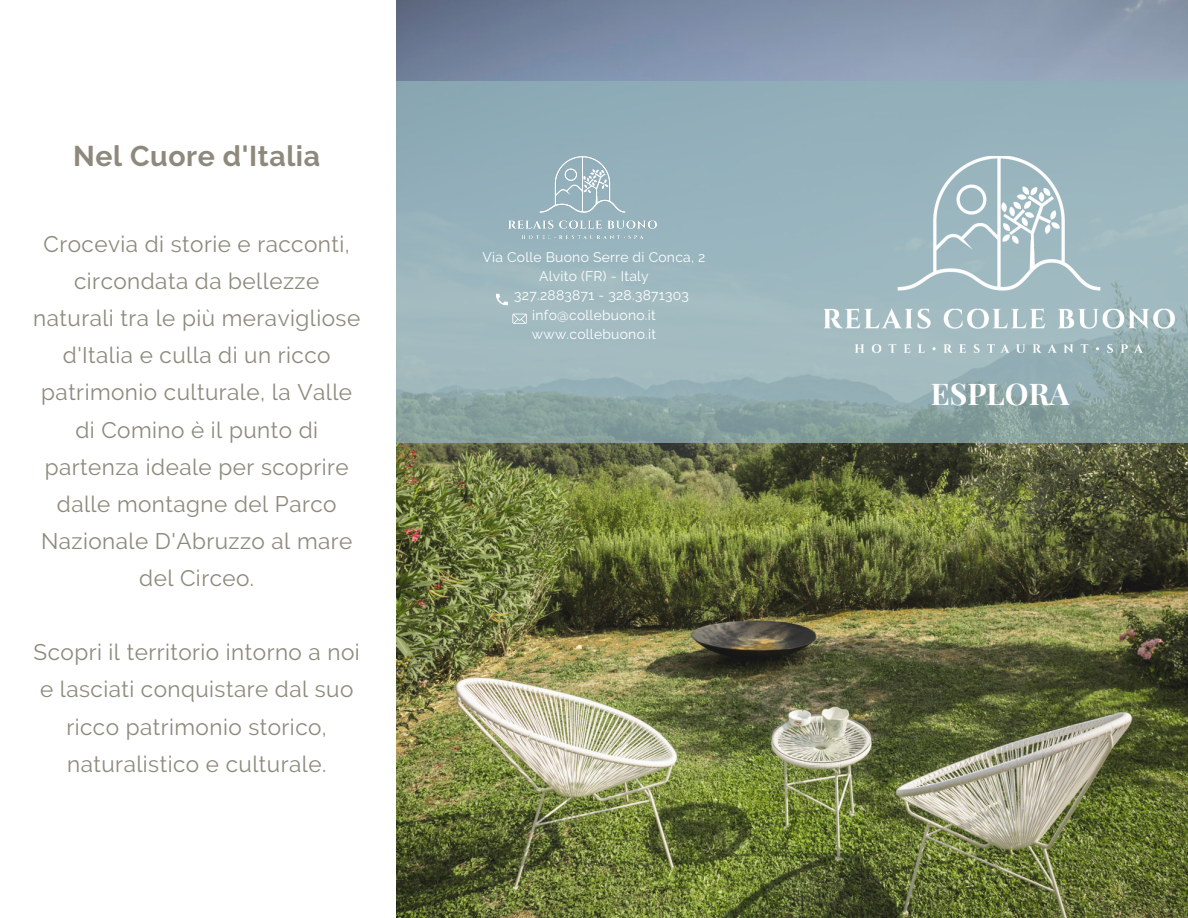
<style>
.page{position:relative;width:1188px;height:918px;background:#fff}
.page>*{position:absolute;margin:0;border:0;box-sizing:border-box;transform-origin:0 0}
.t1{font:700 30px "Playfair Display";color:#fff}
.t2{font:700 28.5px "Raleway";letter-spacing:.02em;color:#8d897c}
.t3{font:22.5px/37.2px "Raleway";letter-spacing:.02em;color:#8d897c;text-align:center}
.t4{font:13.8px "Raleway";letter-spacing:.02em;color:#fff}
</style>
<div class="page">
<img style="left:396px;top:0;width:792px;height:918px">
<svg style="left:396px;top:82px;width:792px;height:361px;background:#94afb5"></svg>
<svg style="left:512px;top:314px;width:15px;height:10px"></svg>
<svg style="left:496px;top:293px;width:12px;height:13px"></svg>
<img style="left:509px;top:156px;width:147px;height:82px">
<img style="left:825px;top:156px;width:350px;height:196px">
<p class="t2" style="left:73px;top:140px;width:248px">Nel Cuore d'Italia</p>
<p class="t3" style="left:33px;top:225px;width:328px">Crocevia di storie e racconti, circondata da bellezze naturali tra le più meravigliose d'Italia e culla di un ricco patrimonio culturale, la Valle di Comino è il punto di partenza ideale per scoprire dalle montagne del Parco<br>Nazionale D'Abruzzo al mare del Circeo.</p>
<p class="t3" style="left:34px;top:634px;width:328px">Scopri il territorio intorno a noi e lasciati conquistare dal suo ricco patrimonio storico, naturalistico e culturale.</p>
<p class="t4" style="left:482px;top:249px;width:225px">Via Colle Buono Serre di Conca, 2</p>
<p class="t4" style="left:539px;top:268px;width:111px">Alvito (FR) - Italy</p>
<p class="t4" style="left:514px;top:288px;width:176px">327.2883871 - 328.3871303</p>
<p class="t4" style="left:532px;top:307px;width:125px">info@collebuono.it</p>
<p class="t4" style="left:532px;top:326px;width:126px">www.collebuono.it</p>
<h1 class="t1" style="left:931px;top:373px;width:140px">ESPLORA</h1>
</div>
